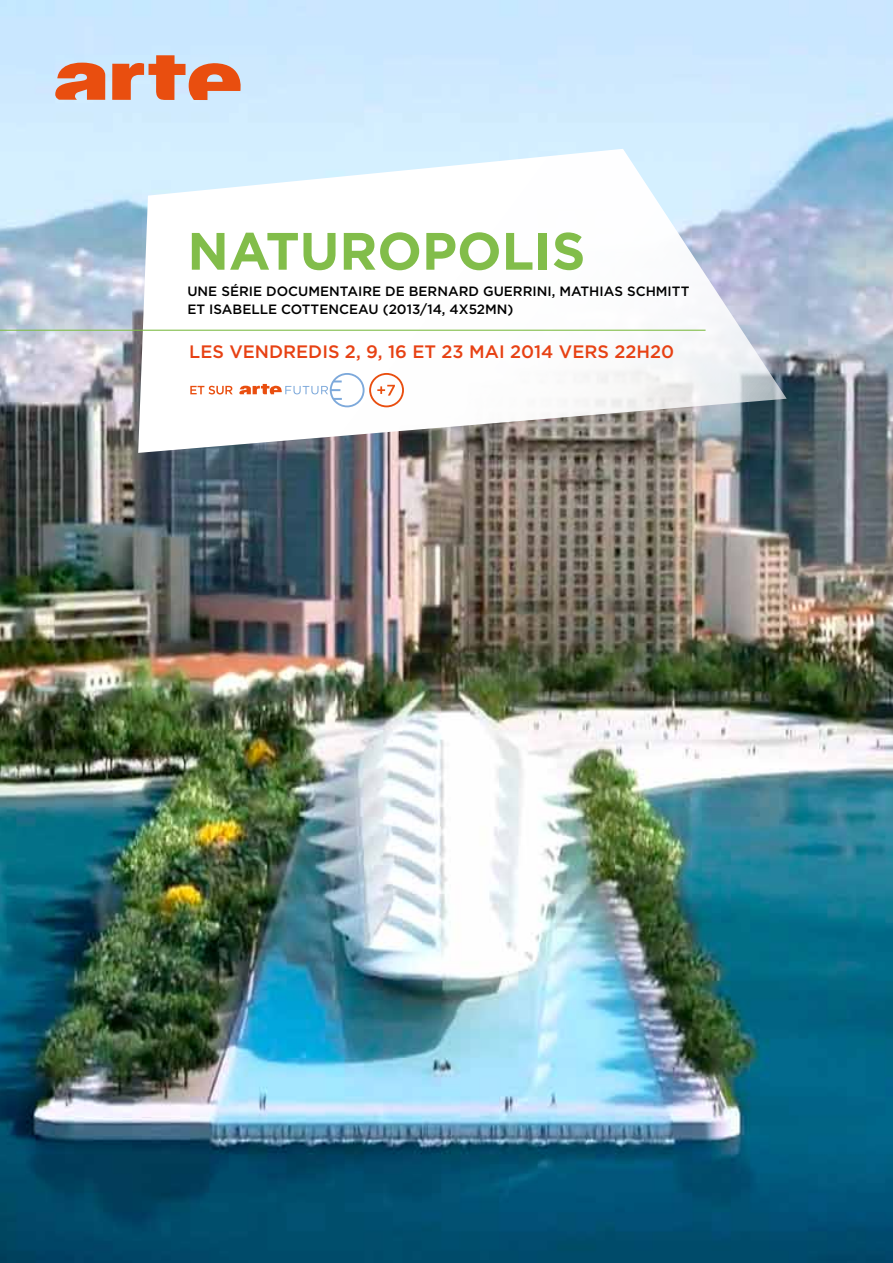
<style>
.page{position:relative;width:893px;height:1263px;background:#fff}
.page>*{position:absolute;margin:0;border:0;box-sizing:border-box;transform-origin:0 0}
.t1{font:700 52.5px "Gotham";color:#82bd4a}
.t2{font:500 18px "Gotham";color:#e74113}
.t3{font:500 13.5px/18px "Gotham";color:#000}
</style>
<div class="page">
<img style="left:0;top:0;width:893px;height:1263px">
<svg style="left:138px;top:149px;width:649px;height:304px"></svg>
<hr style="left:0;top:330px;width:706px;height:1px;background:#82bd4a">
<svg style="left:55px;top:55px;width:190px;height:45px;background:#db9881"></svg>
<svg style="left:239px;top:373px;width:165px;height:34px"></svg>
<svg style="left:190px;top:386px;width:43px;height:8px"></svg>
<h1 class="t1" style="left:187px;top:216px;width:399px">NATUROPOLIS</h1>
<p class="t3" style="left:187px;top:282px;width:503px">UNE SÉRIE DOCU MENTAIRE DE BERNARD GU ERRINI, MATHIAS SCHMITT<br>ET ISABELLE COTTENCEAU (2013/14, 4X52MN)</p>
<h2 class="t2" style="left:189px;top:340px;width:486px">LES VENDREDIS 2, 9, 16 ET 23 MAI 2014 VERS 22H20</h2>
</div>
